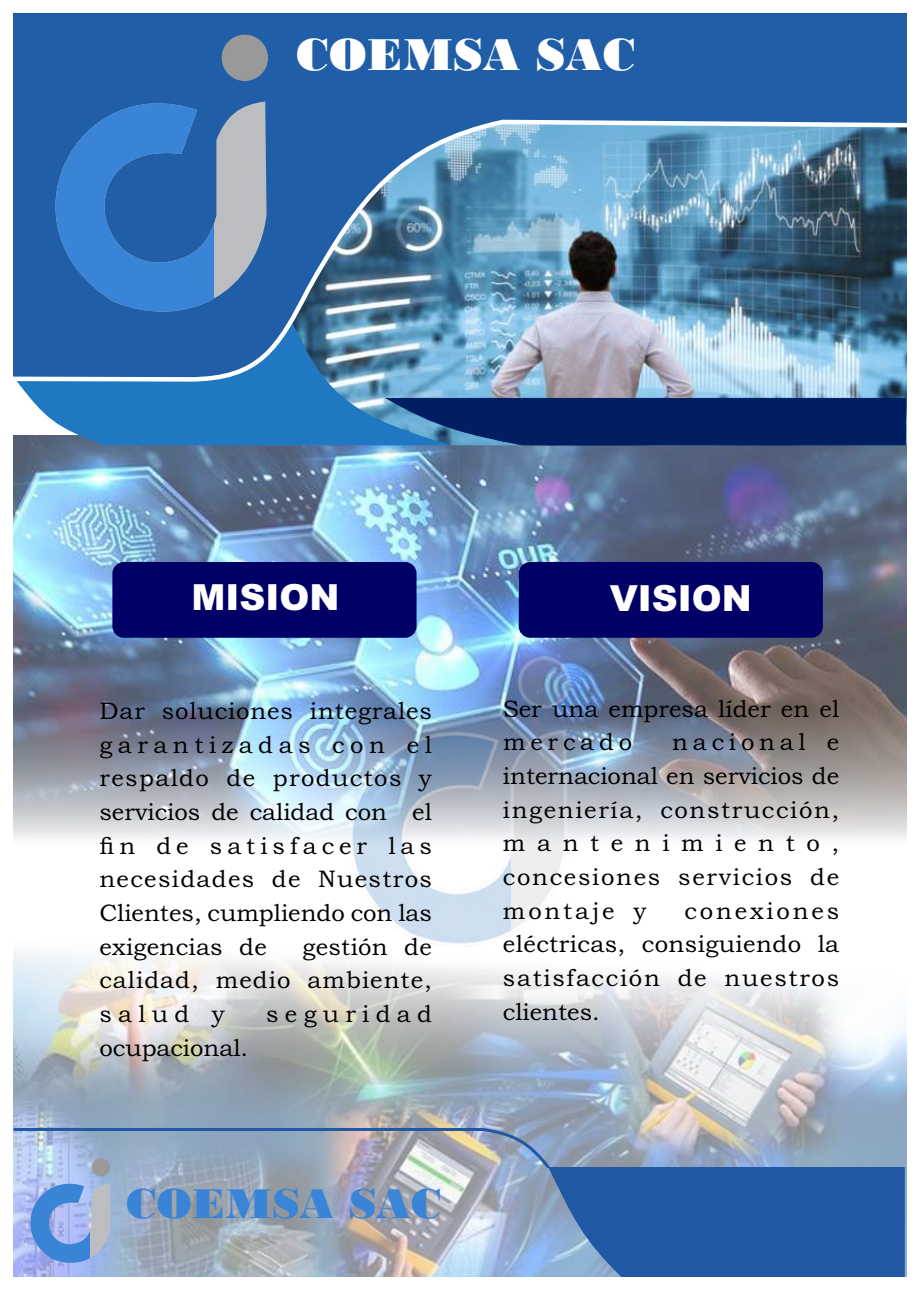
<style>
.page{position:relative;width:920px;height:1290px;background:#fff}
.page>*{position:absolute;margin:0;border:0;box-sizing:border-box;transform-origin:0 0}
.t1{font:46.95px "Bodoni MT Black";color:#fff}
.t2{font:43.65px "Bodoni MT Black";color:#3984d6}
.t3{font:900 36px "Arial";color:#fff}
.t4{font:24px/33.6px "Bookman Old Style";letter-spacing:.04em;color:#000;text-align:justify}
.t5{font:24px/33.6px "Bookman Old Style";color:#000}
.t6{font:24px "Bookman Old Style";letter-spacing:.06em;color:#000}
.t7{font:24px "Bookman Old Style";letter-spacing:.23em;color:#000}
.t8{font:24px "Bookman Old Style";letter-spacing:.21em;color:#000}
.t9{font:24px "Bookman Old Style";letter-spacing:.015em;color:#000}
.t10{font:24px "Bookman Old Style";letter-spacing:.26em;color:#000}
</style>
<div class="page">
<img style="left:13px;top:435px;width:893px;height:403px">
<img style="left:13px;top:951px;width:893px;height:325px">
<img style="left:451px;top:383px;width:455px;height:14px">
<svg style="left:14px;top:383px;width:437px;height:62px;background:#3885c4"></svg>
<svg style="left:386px;top:397px;width:520px;height:49px;background:#0c2d6e"></svg>
<img style="left:13px;top:14px;width:893px;height:369px">
<img style="left:349px;top:656px;width:221px;height:291px">
<svg style="left:13px;top:69px;width:254px;height:262px;background:#708fb4"></svg>
<svg style="left:13px;top:77px;width:200px;height:254px;background:#286ab6"></svg>
<div style="left:222px;top:35px;width:46px;height:46px;background:#999;border:1px solid #999;border-radius:50%"></div>
<div style="left:519px;top:562px;width:304px;height:76px;border:6px solid #006;border-radius:9px"></div>
<div style="left:522px;top:565px;width:298px;height:70px;background:#006;border-radius:9px"></div>
<div style="left:112px;top:562px;width:305px;height:76px;border:6px solid #006;border-radius:9px"></div>
<div style="left:115px;top:565px;width:299px;height:70px;background:#006;border-radius:9px"></div>
<svg style="left:13px;top:1126px;width:892px;height:150px;background:#7c96b9"></svg>
<div style="left:92px;top:1158px;width:18px;height:18px;background:#999;border:1px solid #999;border-radius:50%"></div>
<svg style="left:100px;top:836px;width:14px;height:2px"></svg>
<h1 class="t1" style="left:296px;top:39px;width:341px">COEMSA SAC</h1>
<h3 class="t3" style="left:191px;top:585px;width:149px">MISION</h3>
<h3 class="t3" style="left:610px;top:585px;width:143px">VISION</h3>
<p class="t4" style="left:99px;top:696px;width:334px">Dar soluciones integrales</p>
<p class="t7" style="left:99px;top:735px;width:334px">garantizadas con el</p>
<p class="t6" style="left:99px;top:769px;width:334px">respaldo de productos y</p>
<p class="t5" style="left:99px;top:797px;width:334px">servicios de calidad con el</p>
<p class="t8" style="left:119px;top:836px;width:314px">n de satisfacer las</p>
<p class="t4" style="left:99px;top:864px;width:334px">necesidades de Nuestros</p>
<p class="t5" style="left:99px;top:898px;width:334px">Clientes, cumpliendo con las</p>
<p class="t9" style="left:99px;top:937px;width:169px">exigencias de</p>
<p class="t4" style="left:99px;top:932px;width:334px;text-indent:203px">gestión de calidad, medio ambiente, salud y</p>
<p class="t10" style="left:266px;top:1005px;width:167px">seguridad</p>
<p class="t5" style="left:99px;top:1033px;width:150px">ocupacional.</p>
<h2 class="t2" style="left:126px;top:1188px;width:317px">COEMSA SAC</h2>
<p class="t5" style="left:503px;top:694px;width:338px">Ser una empresa líder en el mercado</p>
<p class="t4" style="left:503px;top:728px;width:338px;text-indent:169px">nacional e internacional en servicios de ingeniería, construcción, mantenimiento, concesiones servicios de montaje y</p>
<p class="t4" style="left:503px;top:896px;width:338px;text-indent:182px">conexiones eléctricas, consiguiendo la satisfacción de nuestros clientes.</p>
</div>
